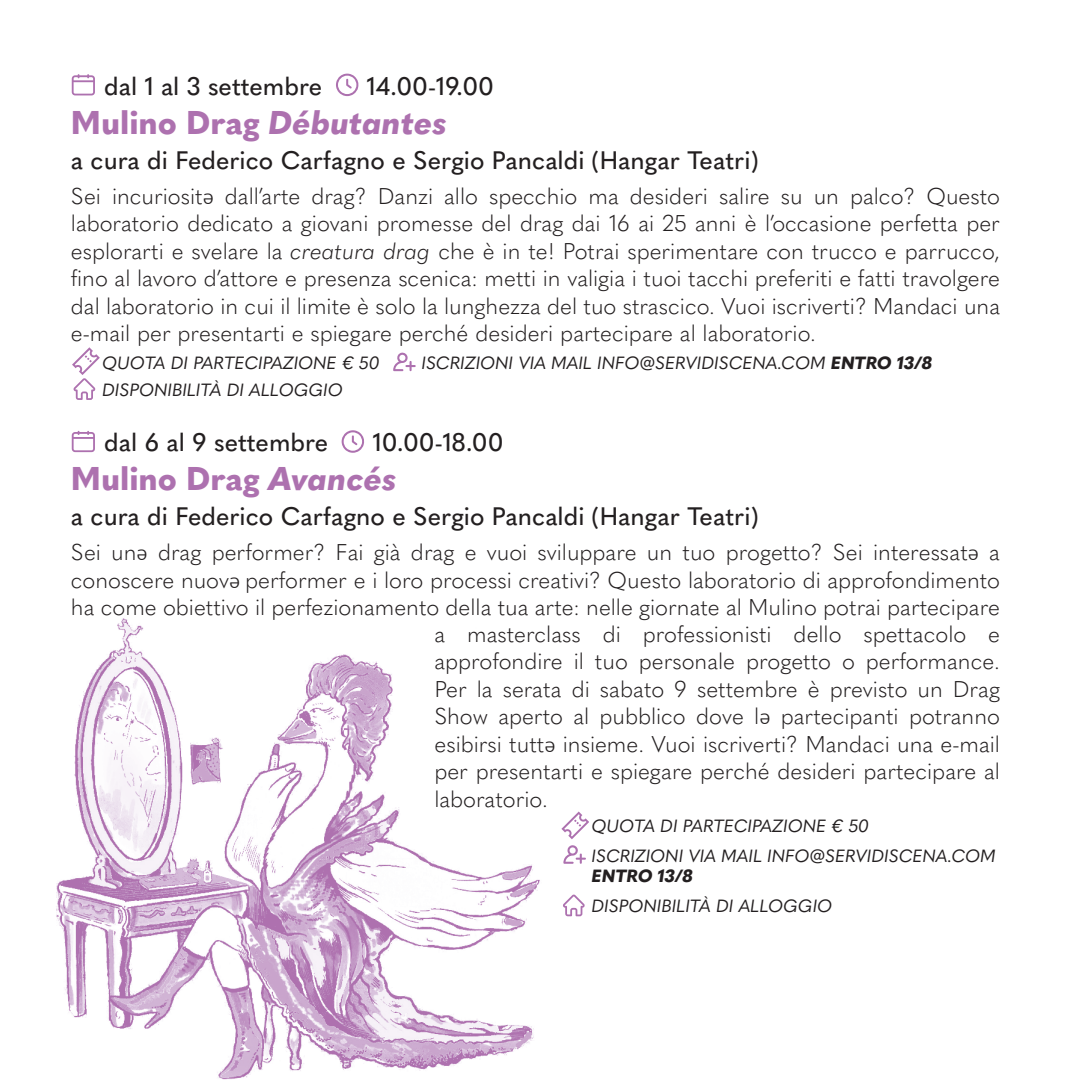
<style>
.page{position:relative;width:1071px;height:1092px;background:#fff}
.page>*{position:absolute;margin:0;border:0;box-sizing:border-box;transform-origin:0 0}
.t1{font:800 32.5px "Quasimoda";color:#ad71af}
.t2{font:500 25px "Quasimoda";color:#231f20}
.t3{font:300 22.5px/27.5px "Quasimoda";color:#231f20;text-align:justify}
.t4{font:italic 17.5px/30px "Quasimoda";color:#231f20}
.t5{font:italic 800 17.5px "Quasimoda";color:#231f20}
.s1{font-style:italic}
.s2{font-family:"Calibri"}
.s3{font-weight:800}
</style>
<div class="page">
<svg style="left:72px;top:74px;width:23px;height:21px"></svg>
<svg style="left:336px;top:74px;width:23px;height:22px"></svg>
<svg style="left:72px;top:347px;width:27px;height:53px"></svg>
<svg style="left:393px;top:352px;width:22px;height:19px"></svg>
<img style="left:56px;top:618px;width:484px;height:462px">
<svg style="left:341px;top:430px;width:23px;height:23px"></svg>
<svg style="left:72px;top:431px;width:23px;height:21px"></svg>
<svg style="left:563px;top:894px;width:21px;height:22px"></svg>
<svg style="left:561px;top:811px;width:27px;height:52px"></svg>
<p class="t2" style="left:104px;top:67px;width:219px">dal 1 al 3 settembre</p>
<p class="t2" style="left:366px;top:67px;width:129px">14.00-19.00</p>
<h1 class="t1" style="left:71px;top:97px;width:378px">Mulino Drag <span class="s1">Débutantes</span></h1>
<p class="t2" style="left:71px;top:141px;width:689px">a cura di Federico Carfagno e Sergio Pancaldi (Hangar Teatri)</p>
<p class="t3" style="left:71px;top:180px;width:930px">Sei incuriosit<span class="s2">ə</span> dall’arte drag? Danzi allo specchio ma desideri salire su un palco? Questo laboratorio dedicato a giovani promesse del drag dai 16 ai 25 anni è l’occasione perfetta per esplorarti e svelare la <span class="s1">creatura drag</span> che è in te! Potrai sperimentare con trucco e parrucco, fino al lavoro d’attore e presenza scenica: metti in valigia i tuoi tacchi preferiti e fatti travolgere dal laboratorio in cui il limite è solo la lunghezza del tuo strascico. Vuoi iscriverti? Mandaci una e-mail per presentarti e spiegare perché desideri partecipare al laboratorio.</p>
<p class="t4" style="left:102px;top:346px;width:279px">QUOTA DI PARTECIPAZIONE € 50</p>
<p class="t4" style="left:421px;top:346px;width:512px">ISCRIZIONI VIA MAIL INFO@SERVIDISCENA.COM <span class="s3">ENTRO 13/8</span></p>
<p class="t4" style="left:102px;top:374px;width:242px">DISPONIBILITÀ DI ALLOGGIO</p>
<p class="t2" style="left:104px;top:423px;width:225px">dal 6 al 9 settembre</p>
<p class="t2" style="left:372px;top:423px;width:132px">10.00-18.00</p>
<h1 class="t1" style="left:71px;top:453px;width:327px">Mulino Drag <span class="s1">Avancés</span></h1>
<p class="t2" style="left:71px;top:497px;width:689px">a cura di Federico Carfagno e Sergio Pancaldi (Hangar Teatri)</p>
<p class="t3" style="left:71px;top:537px;width:930px">Sei un<span class="s2">ə</span> drag performer? Fai già drag e vuoi sviluppare un tuo progetto? Sei interessat<span class="s2">ə</span> a</p>
<p class="t3" style="left:71px;top:564px;width:930px">conoscere nuov<span class="s2">ə</span> performer e i loro processi creativi? Questo laboratorio di approfondimento</p>
<p class="t3" style="left:71px;top:592px;width:930px">ha come obiettivo il perfezionamento della tua arte: nelle giornate al Mulino potrai partecipare</p>
<p class="t3" style="left:434px;top:618px;width:567px">a masterclass di professionisti dello spettacolo e</p>
<p class="t3" style="left:434px;top:646px;width:567px">approfondire il tuo personale progetto o performance.</p>
<p class="t3" style="left:434px;top:673px;width:567px">Per la serata di sabato 9 settembre è previsto un Drag</p>
<p class="t3" style="left:434px;top:701px;width:567px">Show aperto al pubblico dove l<span class="s2">ə</span> partecipanti potranno</p>
<p class="t3" style="left:434px;top:728px;width:567px">esibirsi tutt<span class="s2">ə</span> insieme. Vuoi iscriverti? Mandaci una e-mail</p>
<p class="t3" style="left:434px;top:756px;width:567px">per presentarti e spiegare perché desideri partecipare al</p>
<p class="t3" style="left:434px;top:783px;width:115px">laboratorio.</p>
<p class="t4" style="left:591px;top:809px;width:405px">QUOTA DI PARTECIPAZIONE € 50<br>ISCRIZIONI VIA MAIL INFO@SERVIDISCENA.COM</p>
<p class="t5" style="left:591px;top:862px;width:103px">ENTRO 13/8</p>
<p class="t4" style="left:591px;top:889px;width:242px">DISPONIBILITÀ DI ALLOGGIO</p>
</div>
